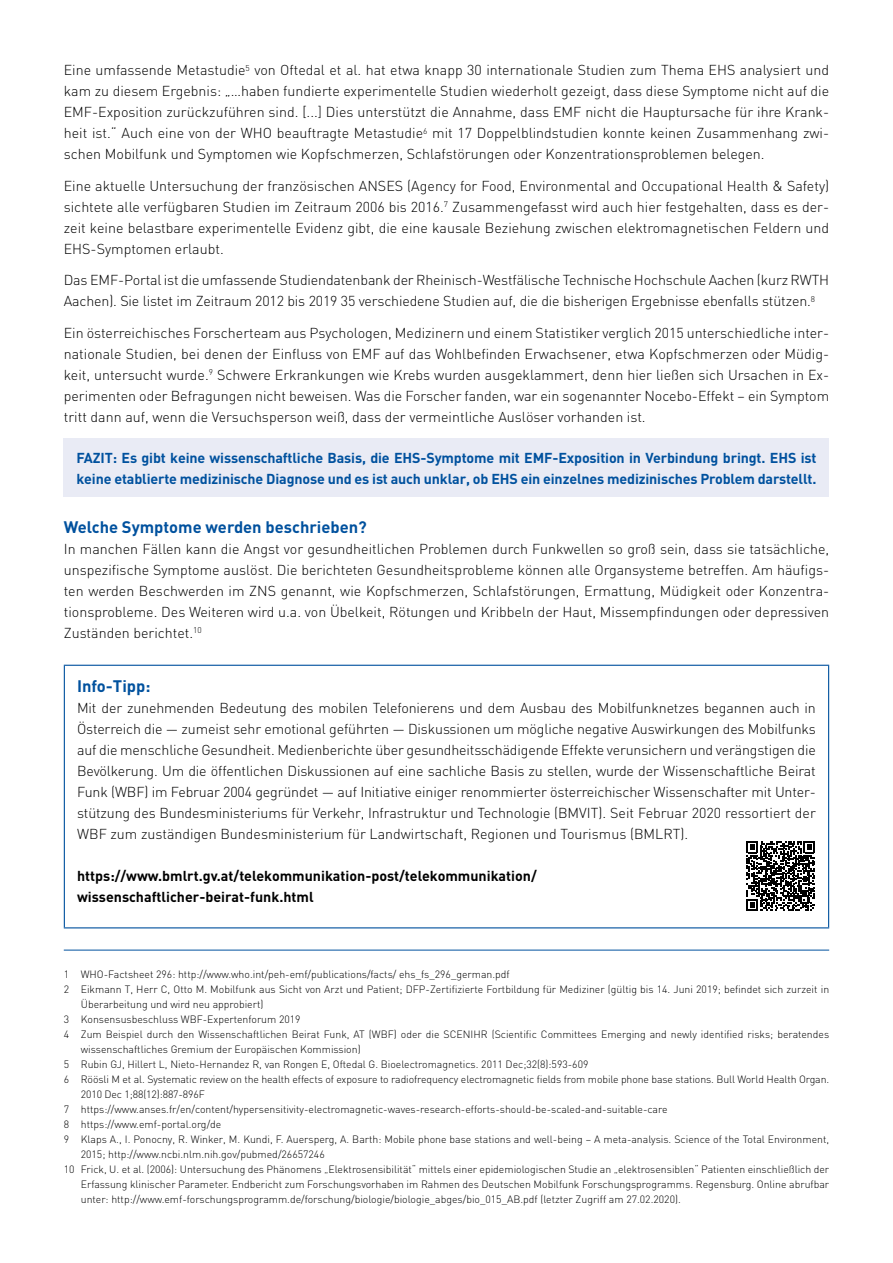
<style>
.page{position:relative;width:893px;height:1263px;background:#fff}
.page>*{position:absolute;margin:0;border:0;box-sizing:border-box;transform-origin:0 0}
.t1{font:700 16.5px "DIN";color:#00519e}
.t2{font:300 14.25px/21px "DIN";letter-spacing:-.01em;color:#000;text-align:justify}
.t3{font:700 14.25px/21px "DIN";letter-spacing:-.01em;color:#00519e}
.t4{font:700 14.25px/21px "DIN";color:#000}
.t5{font:300 10.5px "DIN";color:#000}
</style>
<div class="page">
<div style="left:64px;top:438px;width:765px;height:59px;background:#e9ebf5"></div>
<hr style="left:64px;top:665px;width:765px;height:1px;background:#00519e">
<hr style="left:64px;top:666px;width:1px;height:261px;background:#00519e">
<hr style="left:828px;top:666px;width:1px;height:261px;background:#00519e">
<hr style="left:64px;top:927px;width:765px;height:1px;background:#00519e">
<hr style="left:64px;top:950px;width:765px;height:1px;background:#00519e">
<svg style="left:746px;top:842px;width:69px;height:68px"></svg>
<p class="t2" style="left:64px;top:59px;width:767px">Eine umfassende Metastudie<sup>5</sup> von Oftedal et al. hat etwa knapp 30 internationale Studien zum Thema EHS analysiert und kam zu diesem Ergebnis: „…haben fundierte experimentelle Studien wiederholt gezeigt, dass diese Symptome nicht auf die EMF-Exposition zurückzuführen sind. [...] Dies unterstützt die Annahme, dass EMF nicht die Hauptursache für ihre Krank&shy;heit ist.“ Auch eine von der WHO beauftragte Metastudie<sup>6</sup> mit 17 Doppelblindstudien konnte keinen Zusammenhang zwi&shy;schen Mobilfunk und Symptomen wie Kopfschmerzen, Schlafstörungen oder Konzentrationsproblemen belegen.</p>
<p class="t2" style="left:64px;top:175px;width:767px">Eine aktuelle Untersuchung der französischen ANSES (Agency for Food, Environmental and Occupational Health &amp; Safety) sichtete alle verfügbaren Studien im Zeitraum 2006 bis 2016.<sup>7</sup> Zusammengefasst wird auch hier festgehalten, dass es der&shy;zeit keine belastbare experimentelle Evidenz gibt, die eine kausale Beziehung zwischen elektromagnetischen Feldern und EHS-Symptomen erlaubt.</p>
<p class="t2" style="left:64px;top:270px;width:767px">Das EMF-Portal ist die umfassende Studiendatenbank der Rheinisch-Westfälische Technische Hochschule Aachen (kurz RWTH<br>Aachen). Sie listet im Zeitraum 2012 bis 2019 35 verschiedene Studien auf, die die bisherigen Ergebnisse ebenfalls stützen.<sup>8</sup></p>
<p class="t2" style="left:64px;top:322px;width:767px">Ein österreichisches Forscherteam aus Psychologen, Medizinern und einem Statistiker verglich 2015 unterschiedliche inter&shy;nationale Studien, bei denen der Einfluss von EMF auf das Wohlbefinden Erwachsener, etwa Kopfschmerzen oder Müdig&shy;keit, untersucht wurde.<sup>9</sup> Schwere Erkrankungen wie Krebs wurden ausgeklammert, denn hier ließen sich Ursachen in Ex&shy;perimenten oder Befragungen nicht beweisen. Was die Forscher fanden, war ein sogenannter Nocebo-Effekt – ein Symptom tritt dann auf, wenn die Versuchsperson weiß, dass der vermeintliche Auslöser vorhanden ist.</p>
<p class="t3" style="left:77px;top:447px;width:741px">FAZIT: Es gibt keine wissenschaftliche Basis, die EHS-Symptome mit EMF-Exposition in Verbindung bringt. EHS ist keine etablierte medizinische Diagnose und es ist auch unklar, ob EHS ein einzelnes medizinisches Problem darstellt.</p>
<p class="t1" style="left:64px;top:516px;width:305px">Welche Symptome werden beschrieben?</p>
<p class="t2" style="left:64px;top:538px;width:767px">In manchen Fällen kann die Angst vor gesundheitlichen Problemen durch Funkwellen so groß sein, dass sie tatsächliche, unspezifische Symptome auslöst. Die berichteten Gesundheitsprobleme können alle Organsysteme betreffen. Am häufigs&shy;ten werden Beschwerden im ZNS genannt, wie Kopfschmerzen, Schlafstörungen, Ermattung, Müdigkeit oder Konzentra&shy;tionsprobleme. Des Weiteren wird u.a. von Übelkeit, Rötungen und Kribbeln der Haut, Missempfindungen oder depressiven Zuständen berichtet.<sup>10</sup></p>
<p class="t1" style="left:77px;top:675px;width:75px">Info-Tipp:</p>
<p class="t2" style="left:77px;top:697px;width:740px">Mit der zunehmenden Bedeutung des mobilen Telefonierens und dem Ausbau des Mobilfunknetzes begannen auch in Österreich die — zumeist sehr emotional geführten — Diskussionen um mögliche negative Auswirkungen des Mobilfunks auf die menschliche Gesundheit. Medienberichte über gesundheitsschädigende Effekte verunsichern und verängstigen die Bevölkerung. Um die öffentlichen Diskussionen auf eine sachliche Basis zu stellen, wurde der Wissenschaftliche Beirat Funk (WBF) im Februar 2004 gegründet — auf Initiative einiger renommierter österreichischer Wissenschafter mit Unter&shy;stützung des Bundesministeriums für Verkehr, Infrastruktur und Technologie (BMVIT). Seit Februar 2020 ressortiert der WBF zum zuständigen Bundesministerium für Landwirtschaft, Regionen und Tourismus (BMLRT).</p>
<p class="t4" style="left:77px;top:864px;width:461px">https://www.bmlrt.gv.at/telekommunikation-post/telekommunikation/ wissenschaftlicher-beirat-funk.html</p>
<p class="t5" style="left:64px;top:968px;width:447px">1 WHO-Factsheet 296: http://www.who.int/peh-emf/publications/facts/ ehs_fs_296_german.pdf</p>
<p class="t5" style="left:64px;top:983px;width:767px">2 Eikmann T, Herr C, Otto M. Mobilfunk aus Sicht von Arzt und Patient; DFP-Zertifizierte Fortbildung für Mediziner (gültig bis 14. Juni 2019; befindet sich zurzeit in</p>
<p class="t5" style="left:81px;top:998px;width:184px">Überarbeitung und wird neu approbiert)</p>
<p class="t5" style="left:64px;top:1013px;width:238px">3 Konsensusbeschluss WBF-Expertenforum 2019</p>
<p class="t5" style="left:64px;top:1028px;width:767px">4 Zum Beispiel durch den Wissenschaftlichen Beirat Funk, AT (WBF) oder die SCENIHR (Scientific Committees Emerging and newly identified risks; beratendes</p>
<p class="t5" style="left:81px;top:1043px;width:281px">wissenschaftliches Gremium der Europäischen Kommission)</p>
<p class="t5" style="left:64px;top:1058px;width:526px">5 Rubin GJ, Hillert L, Nieto-Hernandez R, van Rongen E, Oftedal G. Bioelectromagnetics. 2011 Dec;32(8):593-609</p>
<p class="t5" style="left:64px;top:1073px;width:767px">6 Röösli M et al. Systematic review on the health effects of exposure to radiofrequency electromagnetic fields from mobile phone base stations. Bull World Health Organ.</p>
<p class="t5" style="left:81px;top:1088px;width:126px">2010 Dec 1;88(12):887-896F</p>
<p class="t5" style="left:64px;top:1103px;width:605px">7 https://www.anses.fr/en/content/hypersensitivity-electromagnetic-waves-research-efforts-should-be-scaled-and-suitable-care</p>
<p class="t5" style="left:64px;top:1118px;width:159px">8 https://www.emf-portal.org/de</p>
<p class="t5" style="left:64px;top:1133px;width:767px">9 Klaps A., I. Ponocny, R. Winker, M. Kundi, F. Auersperg, A. Barth: Mobile phone base stations and well-being – A meta-analysis. Science of the Total Environment,</p>
<p class="t5" style="left:81px;top:1148px;width:245px">2015; http://www.ncbi.nlm.nih.gov/pubmed/26657246</p>
<p class="t5" style="left:64px;top:1163px;width:767px">10 Frick, U. et al. (2006): Untersuchung des Phänomens „Elektrosensibilität“ mittels einer epidemiologischen Studie an „elektrosensiblen“ Patienten einschließlich der</p>
<p class="t5" style="left:81px;top:1178px;width:750px">Erfassung klinischer Parameter. Endbericht zum Forschungsvorhaben im Rahmen des Deutschen Mobilfunk Forschungsprogramms. Regensburg. Online abrufbar</p>
<p class="t5" style="left:81px;top:1193px;width:601px">unter: http://www.emf-forschungsprogramm.de/forschung/biologie/biologie_abges/bio_015_AB.pdf (letzter Zugriff am 27.02.2020).</p>
</div>
